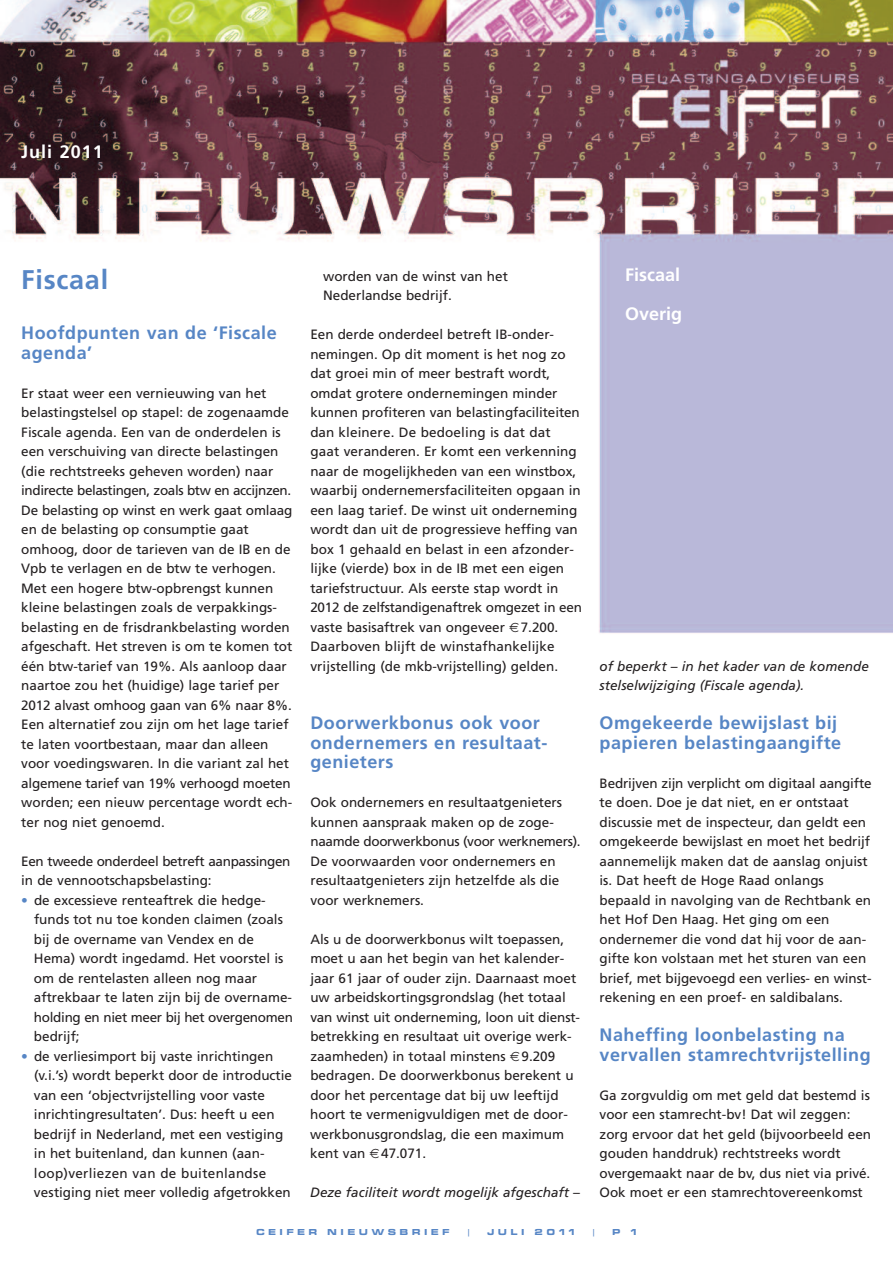
<style>
.page{position:relative;width:893px;height:1263px;background:#fff}
.page>*{position:absolute;margin:0;border:0;box-sizing:border-box;transform-origin:0 0}
.t1{font:700 27px "Frutiger";letter-spacing:.03em;color:#5786c5}
.t2{font:700 18px/19.5px "Frutiger";letter-spacing:.03em;color:#5786c5}
.t3{font:700 18px/39px "Frutiger";color:#fff}
.t4{font:700 18px "Frutiger";letter-spacing:.055em;color:#fff}
.t5{font:13.5px/19.5px "Frutiger";color:#231f20}
.t6{font:italic 13.5px/19.5px "Frutiger";color:#231f20}
.t7{font:13.5px/19.5px "Frutiger";letter-spacing:-.02em;color:#231f20}
.t8{font:9px "Microgramma D Bold Exte";letter-spacing:.45em;color:#5786c5}
.t9{font:9px "Microgramma D Medi Exte";color:#5786c5}
.s1{color:#5786c5}
</style>
<div class="page">
<img style="left:0;top:0;width:893px;height:633px">
<svg style="left:509px;top:623px;width:10px;height:9px"></svg>
<h2 class="t4" style="left:21px;top:145px;width:83px">Juli 2011</h2>
<h1 class="t1" style="left:21px;top:269px;width:88px">Fiscaal</h1>
<h2 class="t2" style="left:21px;top:325px;width:257px">Hoofdpunten van de ‘Fiscale agenda’</h2>
<p class="t5" style="left:21px;top:384px;width:273px">Er staat weer een vernieuwing van het belastingstelsel op stapel: de zogenaamde Fiscale agenda. Een van de onderdelen is een verschuiving van directe belastingen (die rechtstreeks geheven worden) naar indirecte belastingen, zoals btw en accijnzen.<br>De belasting op winst en werk gaat omlaag en de belasting op consumptie gaat omhoog, door de tarieven van de IB en de Vpb te verlagen en de btw te verhogen.<br>Met een hogere btw-opbrengst kunnen kleine belastingen zoals de verpakkings&shy;belasting en de frisdrankbelasting worden afgeschaft. Het streven is om te komen tot één btw-tarief van 19%. Als aanloop daar naartoe zou het (huidige) lage tarief per 2012 alvast omhoog gaan van 6% naar 8%.<br>Een alternatief zou zijn om het lage tarief te laten voortbestaan, maar dan alleen voor voedingswaren. In die variant zal het algemene tarief van 19% verhoogd moeten worden; een nieuw percentage wordt ech&shy;ter nog niet genoemd.</p>
<p class="t7" style="left:21px;top:852px;width:271px">Een tweede onderdeel betreft aanpassingen in de vennootschapsbelasting:</p>
<p class="t5" style="left:34px;top:891px;width:261px;text-indent:-13px"><span class="s1">•</span> de excessieve renteaftrek die hedge&shy;funds tot nu toe konden claimen (zoals bij de overname van Vendex en de Hema) wordt ingedamd. Het voorstel is om de rentelasten alleen nog maar aftrekbaar te laten zijn bij de overname&shy;holding en niet meer bij het overgenomen bedrijf;</p>
<p class="t5" style="left:34px;top:1047px;width:260px;text-indent:-13px"><span class="s1">•</span> de verliesimport bij vaste inrichtingen (v.i.’s) wordt beperkt door de introductie van een ‘objectvrijstelling voor vaste inrichtingresultaten’. Dus: heeft u een bedrijf in Nederland, met een vestiging in het buitenland, dan kunnen (aan&shy;loop)verliezen van de buitenlandse vestiging niet meer volledig afgetrokken</p>
<p class="t5" style="left:323px;top:267px;width:186px">worden van de winst van het<br>Nederlandse bedrijf.</p>
<p class="t5" style="left:310px;top:326px;width:273px">Een derde onderdeel betreft IB-onder&shy;nemingen. Op dit moment is het nog zo dat groei min of meer bestraft wordt, omdat grotere ondernemingen minder kunnen profiteren van belastingfaciliteiten dan kleinere. De bedoeling is dat dat gaat veranderen. Er komt een verkenning naar de mogelijkheden van een winstbox, waarbij ondernemersfaciliteiten opgaan in een laag tarief. De winst uit onderneming wordt dan uit de progressieve heffing van box 1 gehaald en belast in een afzonder&shy;lijke (vierde) box in de IB met een eigen tariefstructuur. Als eerste stap wordt in 2012 de zelfstandigenaftrek omgezet in een vaste basisaftrek van ongeveer 7.200.<br>Daarboven blijft de winstafhankelijke vrijstelling (de mkb-vrijstelling) gelden.</p>
<h2 class="t2" style="left:310px;top:715px;width:238px">Doorwerkbonus ook voor ondernemers en resultaat&shy;genieters</h2>
<p class="t5" style="left:310px;top:794px;width:272px">Ook ondernemers en resultaatgenieters kunnen aanspraak maken op de zoge&shy;naamde doorwerkbonus (voor werknemers).<br>De voorwaarden voor ondernemers en resultaatgenieters zijn hetzelfde als die voor werknemers.</p>
<p class="t5" style="left:310px;top:930px;width:271px">Als u de doorwerkbonus wilt toepassen, moet u aan het begin van het kalender&shy;jaar 61 jaar of ouder zijn. Daarnaast moet uw arbeidskortingsgrondslag (het totaal van winst uit onderneming, loon uit dienst&shy;betrekking en resultaat uit overige werk&shy;zaamheden) in totaal minstens 9.209 bedragen. De doorwerkbonus berekent u door het percentage dat bij uw leeftijd hoort te vermenigvuldigen met de door&shy;werkbonusgrondslag, die een maximum kent van 47.071.</p>
<p class="t6" style="left:310px;top:1184px;width:271px">Deze faciliteit wordt mogelijk afgeschaft –</p>
<h2 class="t3" style="left:625px;top:256px;width:59px">Fiscaal<br>Overig</h2>
<p class="t6" style="left:600px;top:657px;width:271px">of beperkt – in het kader van de komende stelselwijziging (Fiscale agenda).</p>
<h2 class="t2" style="left:600px;top:715px;width:243px">Omgekeerde bewijslast bij papieren belastingaangifte</h2>
<p class="t5" style="left:600px;top:774px;width:274px">Bedrijven zijn verplicht om digitaal aangifte te doen. Doe je dat niet, en er ontstaat discussie met de inspecteur, dan geldt een omgekeerde bewijslast en moet het bedrijf aannemelijk maken dat de aanslag onjuist is. Dat heeft de Hoge Raad onlangs bepaald in navolging van de Rechtbank en het Hof Den Haag. Het ging om een ondernemer die vond dat hij voor de aan&shy;gifte kon volstaan met het sturen van een brief, met bijgevoegd een verlies- en winst&shy;rekening en een proef- en saldibalans.</p>
<h2 class="t2" style="left:600px;top:1027px;width:273px">Naheffing loonbelasting na vervallen stamrechtvrijstelling</h2>
<p class="t5" style="left:600px;top:1086px;width:273px">Ga zorgvuldig om met geld dat bestemd is voor een stamrecht-bv! Dat wil zeggen: zorg ervoor dat het geld (bijvoorbeeld een gouden handdruk) rechtstreeks wordt overgemaakt naar de bv, dus niet via privé.<br>Ook moet er een stamrechtovereenkomst</p>
<p class="t8" style="left:256px;top:1226px;width:194px">CEIFER NIEUWSBRIEF</p>
<p class="t9" style="left:466px;top:1226px;width:6px">|</p>
<p class="t8" style="left:487px;top:1226px;width:88px">JULI 2011</p>
<p class="t9" style="left:591px;top:1226px;width:6px">|</p>
<p class="t8" style="left:612px;top:1226px;width:26px">P 1</p>
</div>
